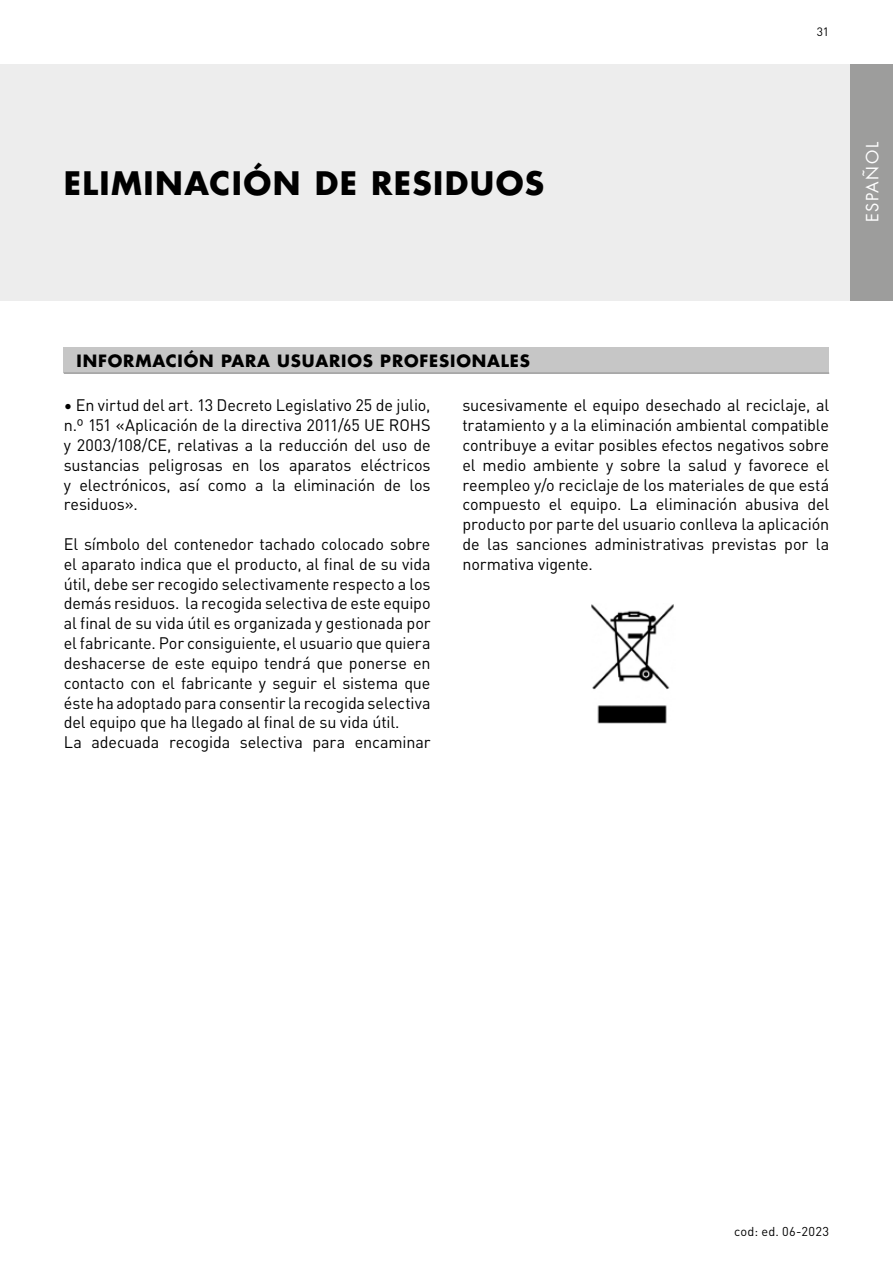
<style>
.page{position:relative;width:893px;height:1263px;background:#fff}
.page>*{position:absolute;margin:0;border:0;box-sizing:border-box;transform-origin:0 0}
.t1{font:700 31.5px "Futura LT Pro";letter-spacing:.045em;color:#000}
.t2{font:16.5px/19.8px "DINOT";letter-spacing:-.01em;color:#000;text-align:justify}
.t3{font:700 16.5px "Futura LT Pro";letter-spacing:.05em;color:#000}
.t4{font:16.5px "Futura LT Pro";letter-spacing:.095em;color:#fff}
.t5{font:12.75px "DINOT";letter-spacing:.025em;color:#000}
.t6{font:12px "DINOT";color:#000}
</style>
<div class="page">
<img style="left:591px;top:604px;width:83px;height:120px">
<div style="left:0;top:64px;width:893px;height:236px;background:#ededed"></div>
<div style="left:850px;top:64px;width:43px;height:236px;background:#9d9d9c"></div>
<div style="left:64px;top:348px;width:765px;height:25px;background:#c6c6c6"></div>
<hr style="left:64px;top:373px;width:765px;height:1px;background:#7c7b7b">
<h1 class="t1" style="left:64px;top:159px;width:482px">ELIMINACIÓN DE RESIDUOS</h1>
<p class="t6" style="left:817px;top:23px;width:14px">31</p>
<p class="t4" style="left:861px;top:222px;width:82px;rotate:-90deg">ESPAÑOL</p>
<p class="t3" style="left:77px;top:348px;width:455px">INFORMACIÓN PARA USUARIOS PROFESIONALES</p>
<p class="t2" style="left:64px;top:395px;width:368px">• En virtud del art. 13 Decreto Legislativo 25 de julio, n.º 151 «Aplicación de la directiva 2011/65 UE ROHS y 2003/108/CE, relativas a la reducción del uso de sustancias peligrosas en los aparatos eléctricos y electrónicos, así como a la eliminación de los residuos».</p>
<p class="t2" style="left:64px;top:533px;width:368px;text-align:left">El símbolo del contenedor tachado colocado sobre el aparato indica que el producto, al final de su vida útil, debe ser recogido selectivamente respecto a los demás residuos. la recogida selectiva de este equipo al final de su vida útil es organizada y gestionada por el fabricante. Por consiguiente, el usuario que quiera deshacerse de este equipo tendrá que ponerse en contacto con el fabricante y seguir el sistema que éste ha adoptado para consentir la recogida selectiva del equipo que ha llegado al final de su vida útil.<br>La adecuada recogida selectiva para encaminar</p>
<p class="t2" style="left:462px;top:395px;width:368px">sucesivamente el equipo desechado al reciclaje, al tratamiento y a la eliminación ambiental compatible contribuye a evitar posibles efectos negativos sobre el medio ambiente y sobre la salud y favorece el reempleo y/o reciclaje de los materiales de que está compuesto el equipo. La eliminación abusiva del producto por parte del usuario conlleva la aplicación de las sanciones administrativas previstas por la normativa vigente.</p>
<p class="t5" style="left:734px;top:1221px;width:97px">cod: ed. 06-2023</p>
</div>
